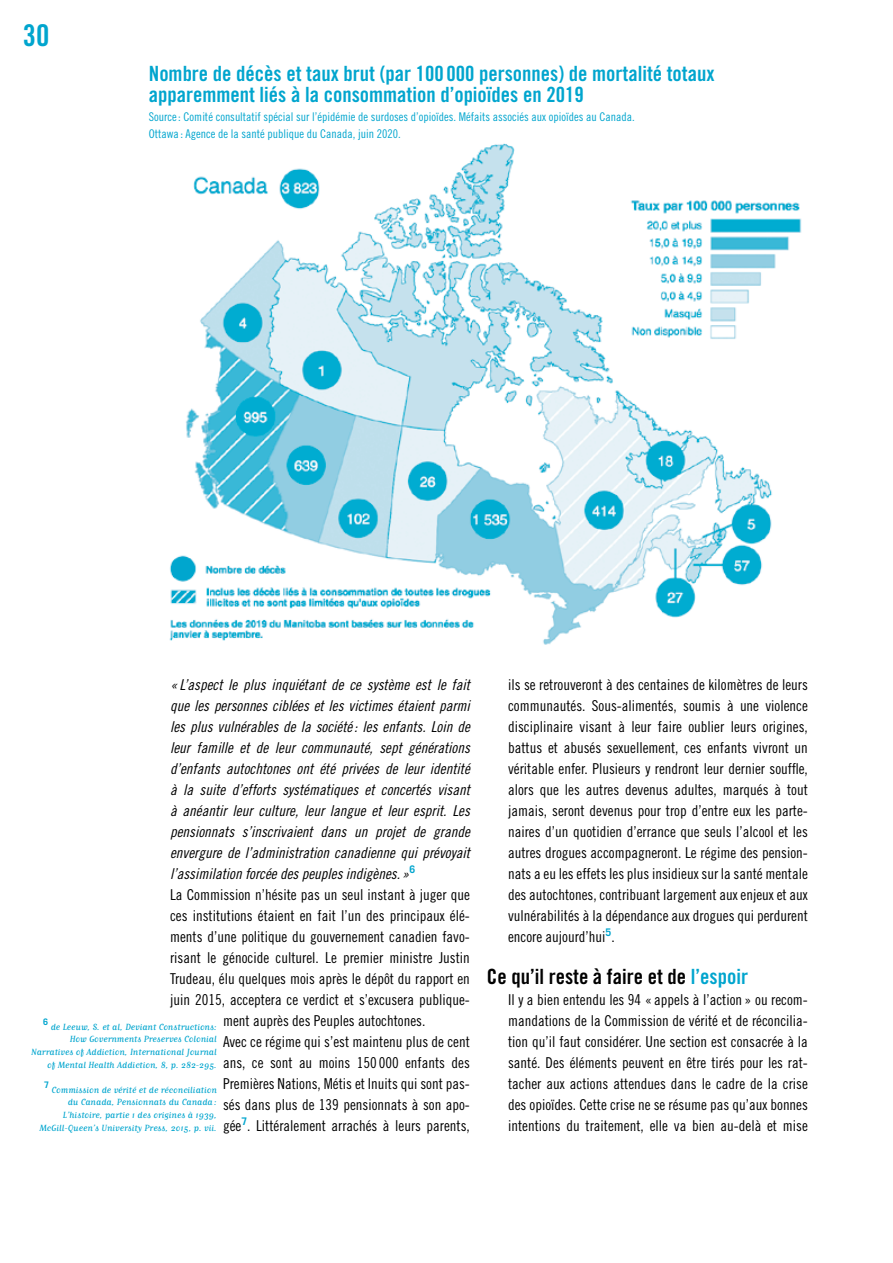
<style>
.page{position:relative;width:893px;height:1263px;background:#fff}
.page>*{position:absolute;margin:0;border:0;box-sizing:border-box;transform-origin:0 0}
.t1{font:30px "Trade Gothic Bold Cond Twenty";color:#00a5ce}
.t2{font:21px/21px "Trade Gothic Bold Cond Twenty";color:#00a5ce}
.t3{font:21px "Trade Gothic Bold Cond Twenty";color:#000}
.t4{font:15px/21px "Trade Gothic Cond Eighteen";color:#000;text-align:justify}
.t5{font:15px/21px "Trade Gothic Cond Eighteen Obl";color:#000;text-align:justify}
.t6{font:12px/16.5px "Trade Gothic Cond Eighteen";color:#00a5ce}
.t7{font:10.5px/12.6px "Matrix Script";color:#00a5ce;text-align:right}
.s1{color:#00a5ce}
</style>
<div class="page">
<img style="left:169px;top:143px;width:633px;height:502px">
<h1 class="t1" style="left:23px;top:17px;width:28px">30</h1>
<h2 class="t2" style="left:149px;top:63px;width:567px">Nombre de décès et taux brut (par 100 000 personnes) de mortalité totaux apparemment liés à la consommation d’opioïdes en 2019</h2>
<p class="t6" style="left:149px;top:109px;width:488px">Source: Comité consultatif spécial sur l’épidémie de surdoses d’opioïdes. Méfaits associés aux opioïdes au Canada.<br>Ottawa : Agence de la santé publique du Canada, juin 2020.</p>
<p class="t5" style="left:170px;top:674px;width:301px">«L’aspect le plus inquiétant de ce système est le fait que les personnes ciblées et les victimes étaient parmi les plus vulnérables de la société: les enfants. Loin de leur famille et de leur communauté, sept générations d’enfants autochtones ont été privées de leur identité à la suite d’efforts systématiques et concertés visant à anéantir leur culture, leur langue et leur esprit. Les pensionnats s’inscrivaient dans un projet de grande envergure de l’administration canadienne qui prévoyait l’assimilation forcée des peuples indigènes.»<sup>6</sup></p>
<p class="t4" style="left:170px;top:884px;width:301px">La Commission n’hésite pas un seul instant à juger que</p>
<p class="t4" style="left:170px;top:905px;width:301px">ces institutions étaient en fait l’un des principaux élé-</p>
<p class="t4" style="left:170px;top:926px;width:301px">ments d’une politique du gouvernement canadien favo-</p>
<p class="t4" style="left:170px;top:947px;width:301px">risant le génocide culturel. Le premier ministre Justin</p>
<p class="t4" style="left:170px;top:968px;width:301px">Trudeau, élu quelques mois après le dépôt du rapport en</p>
<p class="t4" style="left:170px;top:989px;width:301px">juin 2015, acceptera ce verdict et s’excusera publique-</p>
<p class="t4" style="left:223px;top:1010px;width:204px">ment auprès des Peuples autochtones.</p>
<p class="t4" style="left:223px;top:1031px;width:248px">Avec ce régime qui s’est maintenu plus de cent</p>
<p class="t4" style="left:223px;top:1052px;width:248px">ans, ce sont au moins 150 000 enfants des</p>
<p class="t4" style="left:223px;top:1073px;width:248px">Premières Nations, Métis et Inuits qui sont pas-</p>
<p class="t4" style="left:223px;top:1094px;width:248px">sés dans plus de 139 pensionnats à son apo-</p>
<p class="t4" style="left:223px;top:1115px;width:248px">gée<sup>7</sup>. Littéralement arrachés à leurs parents,</p>
<p class="t7" style="left:31px;top:1020px;width:187px"><sup>6</sup> de Leeuw, S. et al, Deviant Constructions:<br>How Governments Preserves Colonial Narratives of Addiction, International Journal of Mental Health Addiction, 8, p. 282-295.</p>
<p class="t7" style="left:39px;top:1083px;width:179px"><sup>7</sup> Commission de vérité et de réconciliation du Canada, Pensionnats du Canada :<br>L’histoire, partie 1 des origines à 1939, McGill-Queen’s University Press, 2015, p. vii.</p>
<p class="t4" style="left:508px;top:674px;width:301px">ils se retrouveront à des centaines de kilomètres de leurs communautés. Sous-alimentés, soumis à une violence disciplinaire visant à leur faire oublier leurs origines, battus et abusés sexuellement, ces enfants vivront un véritable enfer. Plusieurs y rendront leur dernier souffle, alors que les autres devenus adultes, marqués à tout jamais, seront devenus pour trop d’entre eux les parte&shy;naires d’un quotidien d’errance que seuls l’alcool et les autres drogues accompagneront. Le régime des pension&shy;nats a eu les effets les plus insidieux sur la santé mentale des autochtones, contribuant largement aux enjeux et aux vulnérabilités à la dépendance aux drogues qui perdurent encore aujourd’hui<sup>5</sup>.</p>
<h2 class="t3" style="left:487px;top:964px;width:263px">Ce qu’il reste à faire et de <span class="s1">l’espoir</span></h2>
<p class="t4" style="left:508px;top:989px;width:301px">Il y a bien entendu les 94 « appels à l’action» ou recom&shy;mandations de la Commission de vérité et de réconcilia&shy;tion qu’il faut considérer. Une section est consacrée à la santé. Des éléments peuvent en être tirés pour les rat&shy;tacher aux actions attendues dans le cadre de la crise des opioïdes. Cette crise ne se résume pas qu’aux bonnes intentions du traitement, elle va bien au-delà et mise</p>
</div>
